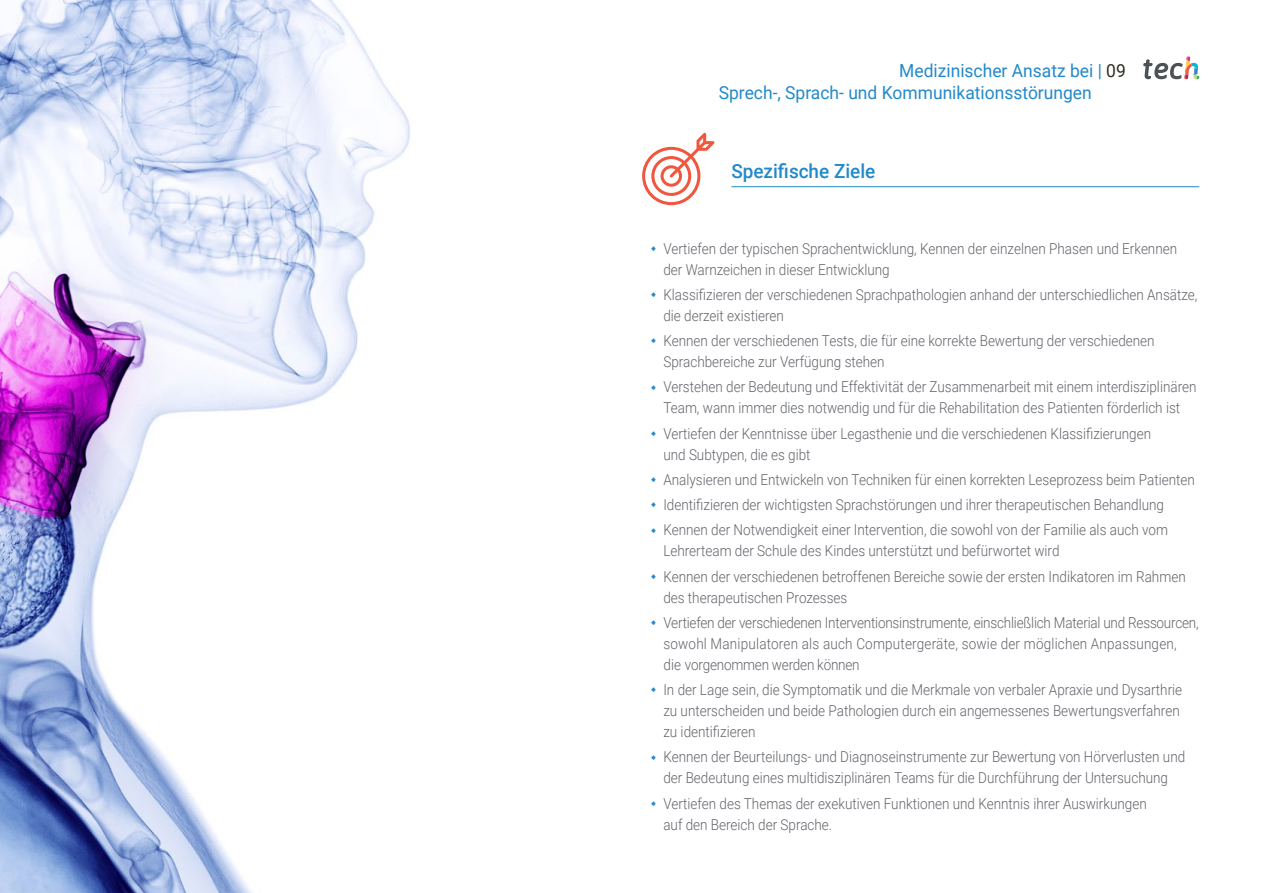
<style>
.page{position:relative;width:1263px;height:893px;background:#fff}
.page>*{position:absolute;margin:0;border:0;box-sizing:border-box;transform-origin:0 0}
.t1{font:500 19.5px "Roboto";color:#2289ca}
.t2{font:18px/22.5px "Roboto";color:#2289ca}
.t3{font:300 15px/21px "Roboto";color:#61646a;scale:.9 1}
.s1{color:#312e20}
</style>
<div class="page">
<img style="left:0;top:0;width:410px;height:893px">
<hr style="left:731px;top:186px;width:468px;height:1px;background:#2289ca">
<svg style="left:1143px;top:57px;width:56px;height:23px"></svg>
<svg style="left:642px;top:133px;width:72px;height:72px"></svg>
<p class="t2" style="left:719px;top:59px;width:409px;text-indent:180px">Medizinischer Ansatz bei | <span class="s1">09<br></span>Sprech-, Sprach- und Kommunikationsstörungen</p>
<h1 class="t1" style="left:731px;top:158px;width:145px">Spezifische Ziele</h1>
<p class="t3" style="left:663px;top:237px;width:572px">Vertiefen der typischen Sprachentwicklung, Kennen der einzelnen Phasen und Erkennen der Warnzeichen in dieser Entwicklung</p>
<p class="t3" style="left:663px;top:283px;width:595px">Klassifizieren der verschiedenen Sprachpathologien anhand der unterschiedlichen Ansätze, die derzeit existieren</p>
<p class="t3" style="left:663px;top:330px;width:547px">Kennen der verschiedenen Tests, die für eine korrekte Bewertung der verschiedenen<br>Sprachbereiche zur Verfügung stehen</p>
<p class="t3" style="left:663px;top:376px;width:594px">Verstehen der Bedeutung und Effektivität der Zusammenarbeit mit einem interdisziplinären<br>Team, wann immer dies notwendig und für die Rehabilitation des Patienten förderlich ist</p>
<p class="t3" style="left:663px;top:422px;width:543px">Vertiefen der Kenntnisse über Legasthenie und die verschiedenen Klassifizierungen und Subtypen, die es gibt</p>
<p class="t3" style="left:663px;top:466px;width:592px;line-height:25.2px">Analysieren und Entwickeln von Techniken für einen korrekten Leseprozess beim Patienten<br>Identifizieren der wichtigsten Sprachstörungen und ihrer therapeutischen Behandlung<br>Kennen der Notwendigkeit einer Intervention, die sowohl von der Familie als auch vom</p>
<p class="t3" style="left:663px;top:538px;width:582px;line-height:25.2px">Lehrerteam der Schule des Kindes unterstützt und befürwortet wird<br>Kennen der verschiedenen betroffenen Bereiche sowie der ersten Indikatoren im Rahmen</p>
<p class="t3" style="left:663px;top:584px;width:596px;line-height:25.2px">des therapeutischen Prozesses<br>Vertiefen der verschiedenen Interventionsinstrumente, einschließlich Material und Ressourcen,</p>
<p class="t3" style="left:663px;top:632px;width:572px">sowohl Manipulatoren als auch Computergeräte, sowie der möglichen Anpassungen, die vorgenommen werden können</p>
<p class="t3" style="left:663px;top:679px;width:578px">In der Lage sein, die Symptomatik und die Merkmale von verbaler Apraxie und Dysarthrie zu unterscheiden und beide Pathologien durch ein angemessenes Bewertungsverfahren zu identifizieren</p>
<p class="t3" style="left:663px;top:746px;width:581px">Kennen der Beurteilungs- und Diagnoseinstrumente zur Bewertung von Hörverlusten und der Bedeutung eines multidisziplinären Teams für die Durchführung der Untersuchung</p>
<p class="t3" style="left:663px;top:792px;width:539px">Vertiefen des Themas der exekutiven Funktionen und Kenntnis ihrer Auswirkungen auf den Bereich der Sprache.</p>
</div>
